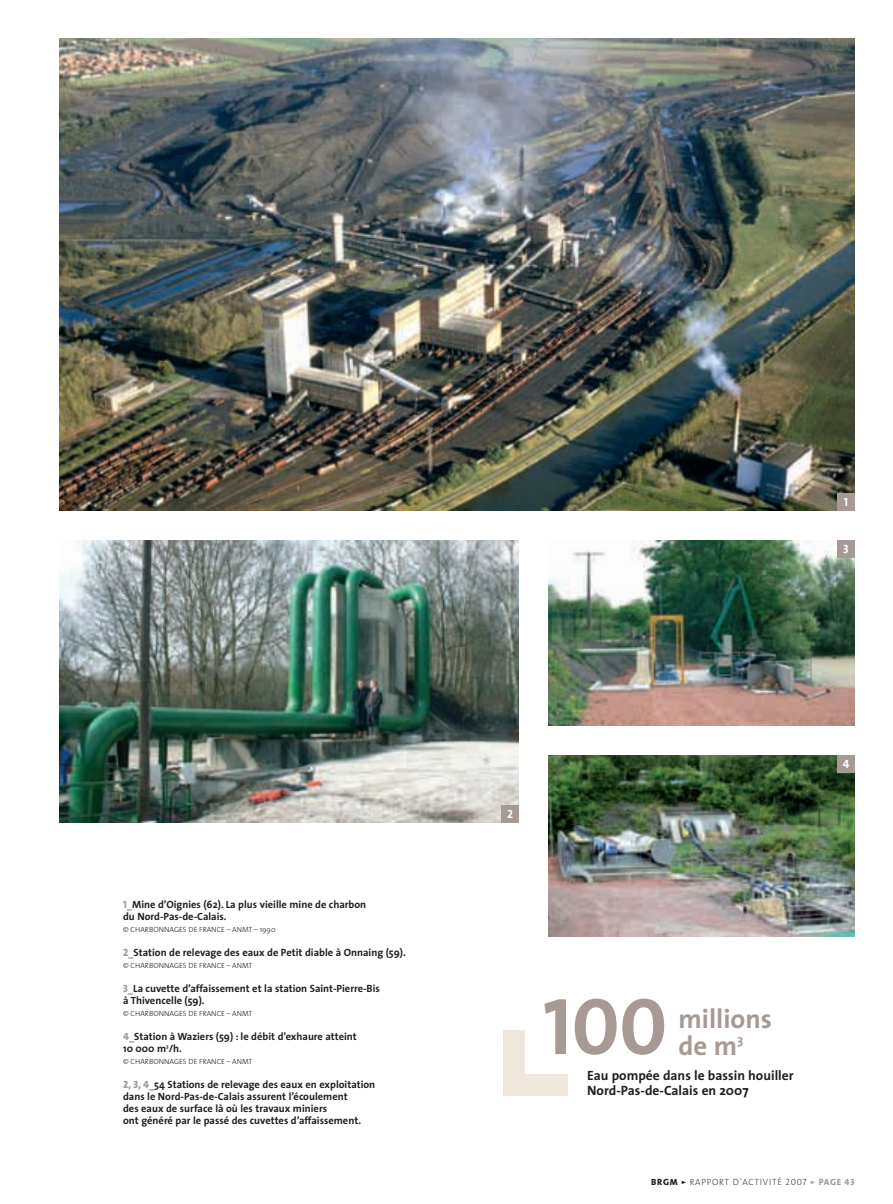
<style>
.page{position:relative;width:893px;height:1204px;background:#fff}
.page>*{position:absolute;margin:0;border:0;box-sizing:border-box;transform-origin:0 0}
.t1{font:81px "The Sans Bold Caps";color:#a79a94}
.t2{font:700 27px/27px "The Sans";color:#a79a94}
.t3{font:700 13.5px/15.8px "The Sans";color:#231f20}
.t4{font:12px "The Sans Bold Caps";color:#fff}
.t5{font:700 10.5px/12px "The Sans";color:#231f20}
.t6{font:200 9px "The Sans";letter-spacing:.08em;color:#231f20}
.t7{font:300 7.5px "The Sans";color:#231f20}
.s1{font-family:"The Sans Extra Bold Caps";font-weight:400;color:#a79a94}
.s2{font-weight:800}
.s3{font-family:"The Sans Semi Bold Caps";font-weight:400}
.s4{font-family:"The Sans Extra Light Caps";font-weight:400}
.s5{font-family:"The Sans Semi Bold Caps";font-weight:400;color:#a79a94}
</style>
<div class="page">
<img style="left:59px;top:540px;width:460px;height:282px">
<img style="left:549px;top:755px;width:305px;height:181px">
<img style="left:549px;top:540px;width:305px;height:185px">
<img style="left:59px;top:38px;width:795px;height:472px">
<div style="left:837px;top:493px;width:17px;height:17px;background:#a79a94"></div>
<div style="left:837px;top:540px;width:17px;height:17px;background:#a79a94"></div>
<div style="left:502px;top:805px;width:17px;height:17px;background:#a79a94"></div>
<div style="left:837px;top:755px;width:17px;height:17px;background:#a79a94"></div>
<div style="left:503px;top:1030px;width:65px;height:65px;background:#efe7dc"></div>
<div style="left:525px;top:974px;width:133px;height:99px;background:#fff"></div>
<p class="t5" style="left:123px;top:899px;width:245px"><span class="s1">1_</span>Mine d’Oignies (62). La plus vieille mine de charbon du Nord-Pas-de-Calais.</p>
<p class="t7" style="left:123px;top:926px;width:154px">© CHARBONNAGES DE FRANCE – ANMT – 1990</p>
<p class="t5" style="left:123px;top:947px;width:284px"><span class="s1">2_</span>Station de relevage des eaux de Petit diable à Onnaing (59).</p>
<p class="t7" style="left:123px;top:962px;width:131px">© CHARBONNAGES DE FRANCE – ANMT</p>
<p class="t5" style="left:123px;top:983px;width:258px"><span class="s1">3_</span>La cuvette d’affaissement et la station Saint-Pierre-Bis à Thivencelle (59).</p>
<p class="t7" style="left:123px;top:1010px;width:131px">© CHARBONNAGES DE FRANCE – ANMT</p>
<p class="t5" style="left:123px;top:1031px;width:235px"><span class="s1">4_</span>Station à Waziers (59) : le débit d’exhaure atteint<br>10 000 m<sup>3</sup>/h.</p>
<p class="t7" style="left:123px;top:1058px;width:131px">© CHARBONNAGES DE FRANCE – ANMT</p>
<p class="t5" style="left:123px;top:1079px;width:254px"><span class="s1">2, 3, 4_</span>54 Stations de relevage des eaux en exploitation dans le Nord-Pas-de-Calais assurent l’écoulement<br>des eaux de surface là où les travaux miniers<br>ont généré par le passé des cuvettes d’affaissement.</p>
<p class="t4" style="left:844px;top:494px;width:6px">1</p>
<p class="t4" style="left:843px;top:541px;width:7px">3</p>
<p class="t4" style="left:507px;top:806px;width:7px">2</p>
<p class="t4" style="left:843px;top:756px;width:8px">4</p>
<h1 class="t1" style="left:543px;top:978px;width:126px">100</h1>
<h2 class="t2" style="left:678px;top:1007px;width:95px">millions de m<sup>3</sup></h2>
<p class="t3" style="left:587px;top:1068px;width:208px">Eau pompée dans le bassin houiller<br>Nord-Pas-de-Calais en 2007</p>
<p class="t6" style="left:651px;top:1178px;width:205px"><span class="s2">BRGM</span> <span class="s3">&gt;</span> RAPPORT D’ACTIVIT<span class="s4">É 2007</span> <span class="s5">&gt;</span> <span class="s1">PAGE 43</span></p>
</div>
